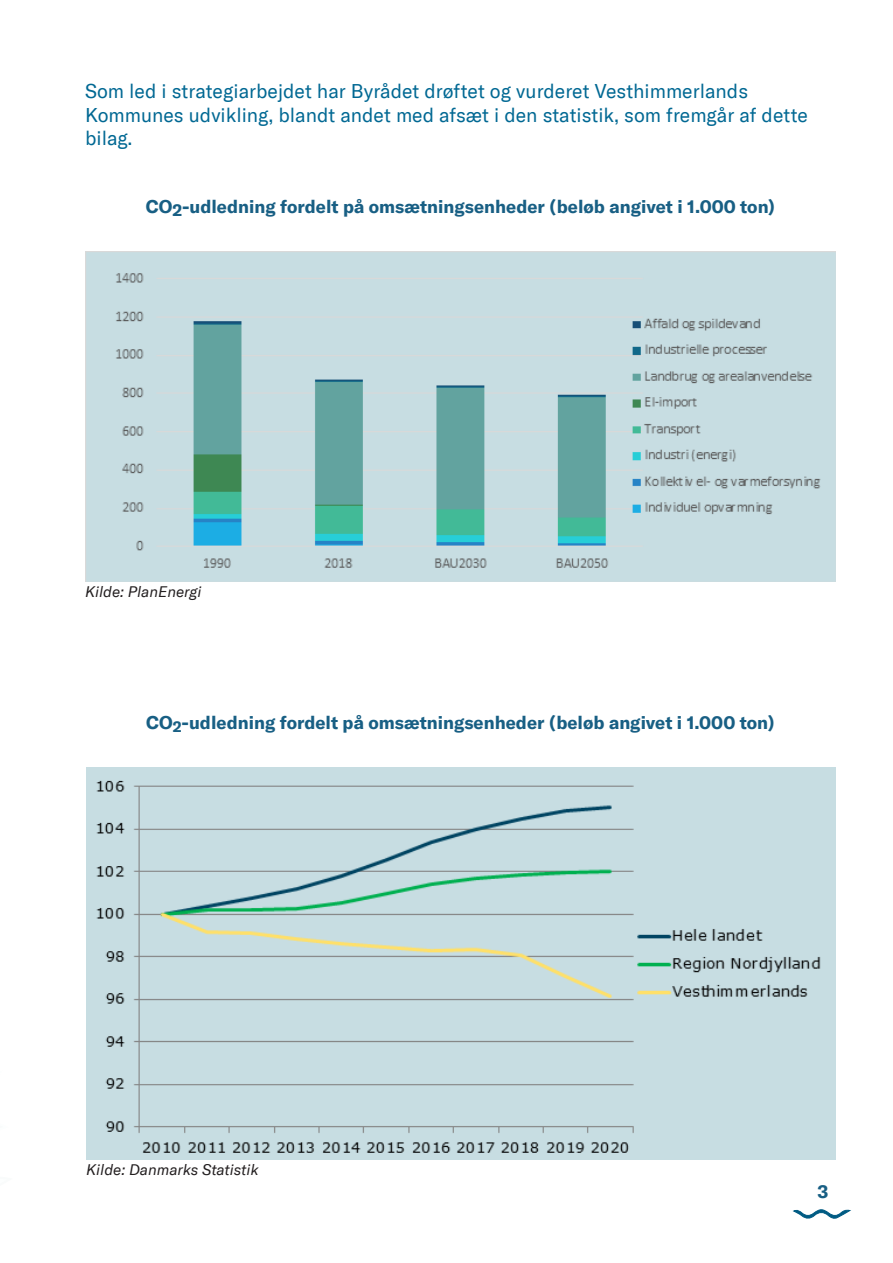
<style>
.page{position:relative;width:893px;height:1263px;background:#fff}
.page>*{position:absolute;margin:0;border:0;box-sizing:border-box;transform-origin:0 0}
.t1{font:19.5px/23.4px "GT America";color:#006893}
.t2{font:700 18px "GT America";color:#185f84}
.t3{font:italic 15px "GT America";color:#231f20}
</style>
<div class="page">
<svg style="left:793px;top:1209px;width:58px;height:10px"></svg>
<img style="left:85px;top:252px;width:751px;height:330px">
<img style="left:86px;top:767px;width:750px;height:393px">
<p class="t1" style="left:85px;top:80px;width:664px">Som led i strategiarbejdet har Byrådet drøftet og vurderet Vesthimmerlands</p>
<p class="t1" style="left:85px;top:103px;width:724px">Kommunes udvikling, blandt andet med afsæt i den statistik, som fremgår af dette bilag.</p>
<p class="t2" style="left:146px;top:195px;width:631px">CO<sub>2</sub>-udledning fordelt på omsætningsenheder (beløb angivet i 1.000 ton)</p>
<p class="t3" style="left:85px;top:583px;width:118px">Kilde: PlanEnergi</p>
<p class="t2" style="left:146px;top:711px;width:630px">CO<sub>2</sub>-udledning fordelt på omsætningsenheder (beløb angivet i 1.000 ton)</p>
<p class="t3" style="left:86px;top:1161px;width:174px">Kilde: Danmarks Statistik</p>
<p class="t2" style="left:817px;top:1181px;width:12px">3</p>
</div>
